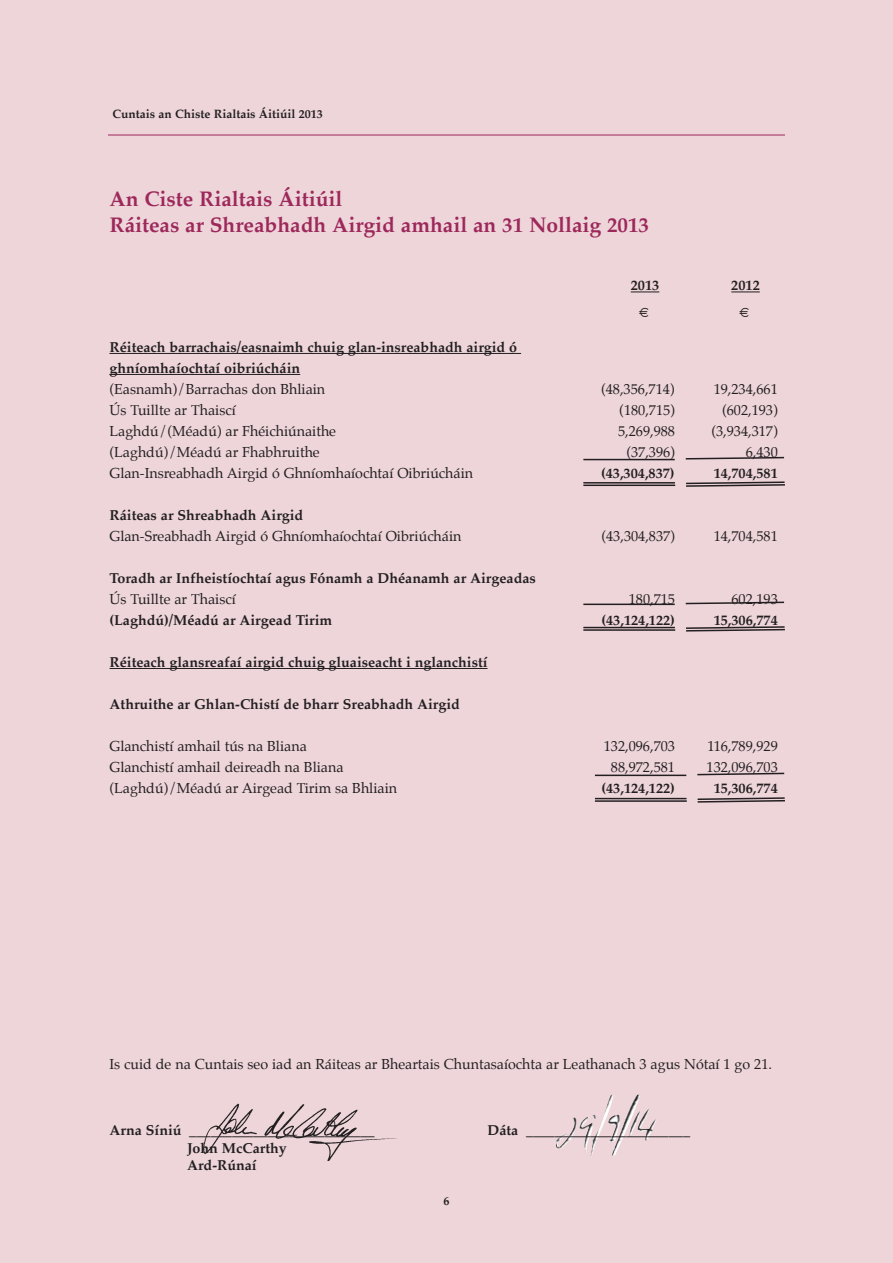
<style>
.page{position:relative;width:893px;height:1263px;background:#edd5da}
.page>*{position:absolute;margin:0;border:0;box-sizing:border-box;transform-origin:0 0}
.t1{font:700 21px/25.7px "Palatino";color:#9d285a}
.t2{font:14.25px "Palatino";color:#231f20}
.t3{font:700 14.25px/21px "Palatino";color:#231f20}
.t4{font:700 12px "Palatino";color:#231f20}
.s1{font-weight:700}
</style>
<div class="page">
<hr style="left:108px;top:135px;width:677px;height:1px;background:#9d285a">
<svg style="left:631px;top:291px;width:28px;height:1px"></svg>
<svg style="left:731px;top:291px;width:29px;height:1px"></svg>
<hr style="left:110px;top:353px;width:411px;height:1px;background:#231f20">
<hr style="left:110px;top:374px;width:190px;height:1px;background:#231f20">
<hr style="left:110px;top:668px;width:377px;height:1px;background:#231f20">
<hr style="left:583px;top:459px;width:92px;height:1px;background:#231f20">
<hr style="left:583px;top:482px;width:92px;height:1px;background:#231f20">
<hr style="left:583px;top:484px;width:92px;height:2px;background:#231f20">
<svg style="left:685px;top:456px;width:100px;height:4px"></svg>
<svg style="left:686px;top:481px;width:99px;height:6px"></svg>
<hr style="left:583px;top:603px;width:92px;height:2px;background:#231f20">
<hr style="left:583px;top:627px;width:92px;height:1px;background:#231f20">
<hr style="left:583px;top:629px;width:92px;height:2px;background:#231f20">
<svg style="left:685px;top:601px;width:100px;height:4px"></svg>
<svg style="left:686px;top:626px;width:99px;height:6px"></svg>
<hr style="left:595px;top:775px;width:91px;height:1px;background:#231f20">
<hr style="left:595px;top:798px;width:91px;height:1px;background:#231f20">
<hr style="left:595px;top:800px;width:92px;height:2px;background:#231f20">
<svg style="left:697px;top:772px;width:88px;height:4px"></svg>
<svg style="left:697px;top:797px;width:88px;height:6px"></svg>
<img style="left:554px;top:1095px;width:103px;height:60px">
<img style="left:203px;top:1103px;width:194px;height:57px">
<p class="t4" style="left:112px;top:108px;width:212px">Cuntais an Chiste Rialtais Áitiúil 2013</p>
<h1 class="t1" style="left:109px;top:187px;width:541px">An Ciste Rialtais Áitiúil<br>Ráiteas ar Shreabhadh Airgid amhail an 31 Nollaig 2013</h1>
<p class="t3" style="left:631px;top:276px;width:30px">2013</p>
<p class="t3" style="left:731px;top:276px;width:30px">2012</p>
<p class="t2" style="left:640px;top:306px;width:12px">€</p>
<p class="t2" style="left:740px;top:306px;width:12px">€</p>
<p class="t3" style="left:110px;top:337px;width:409px">Réiteach barrachais/easnaimh chuig glan-insreabhadh airgid ó ghníomhaíochtaí oibriúcháin</p>
<p class="t2" style="left:110px;top:382px;width:217px">(Easnamh)/Barrachas don Bhliain</p>
<p class="t2" style="left:601px;top:382px;width:75px">(48,356,714)</p>
<p class="t2" style="left:714px;top:382px;width:66px">19,234,661</p>
<p class="t2" style="left:110px;top:403px;width:128px">Ús Tuillte ar Thaiscí</p>
<p class="t2" style="left:619px;top:403px;width:57px">(180,715)</p>
<p class="t2" style="left:722px;top:403px;width:57px">(602,193)</p>
<p class="t2" style="left:110px;top:424px;width:228px">Laghdú/(Méadú) ar Fhéichiúnaithe</p>
<p class="t2" style="left:618px;top:424px;width:58px">5,269,988</p>
<p class="t2" style="left:711px;top:424px;width:68px">(3,934,317)</p>
<p class="t2" style="left:110px;top:445px;width:212px">(Laghdú)/Méadú ar Fhabhruithe</p>
<p class="t2" style="left:626px;top:445px;width:50px">(37,396)</p>
<p class="t2" style="left:746px;top:445px;width:34px">6,430</p>
<p class="t2" style="left:110px;top:466px;width:365px">Glan-Insreabhadh Airgid ó Ghníomhaíochtaí Oibriúcháin</p>
<p class="t3" style="left:601px;top:463px;width:75px">(43,304,837)</p>
<p class="t3" style="left:714px;top:463px;width:66px">14,704,581</p>
<p class="t3" style="left:110px;top:505px;width:195px">Ráiteas ar Shreabhadh Airgid</p>
<p class="t2" style="left:110px;top:529px;width:353px">Glan-Sreabhadh Airgid ó Ghníomhaíochtaí Oibriúcháin</p>
<p class="t2" style="left:601px;top:529px;width:75px">(43,304,837)</p>
<p class="t2" style="left:714px;top:529px;width:66px">14,704,581</p>
<p class="t3" style="left:110px;top:568px;width:428px">Toradh ar Infheistíochtaí agus Fónamh a Dhéanamh ar Airgeadas</p>
<p class="t2" style="left:110px;top:592px;width:128px">Ús Tuillte ar Thaiscí</p>
<p class="t2" style="left:629px;top:592px;width:48px">180,715</p>
<p class="t2" style="left:731px;top:592px;width:48px">602,193</p>
<p class="t3" style="left:110px;top:610px;width:224px">(Laghdú)/Méadú ar Airgead Tirim</p>
<p class="t3" style="left:601px;top:610px;width:75px">(43,124,122)</p>
<p class="t3" style="left:714px;top:610px;width:66px">15,306,774</p>
<p class="t3" style="left:110px;top:652px;width:379px">Réiteach glansreafaí airgid chuig gluaiseacht i nglanchistí</p>
<p class="t3" style="left:110px;top:694px;width:352px">Athruithe ar Ghlan-Chistí de bharr Sreabhadh Airgid</p>
<p class="t2" style="left:110px;top:739px;width:199px">Glanchistí amhail tús na Bliana</p>
<p class="t2" style="left:604px;top:739px;width:73px">132,096,703</p>
<p class="t2" style="left:707px;top:739px;width:72px">116,789,929</p>
<p class="t2" style="left:110px;top:760px;width:235px">Glanchistí amhail deireadh na Bliana</p>
<p class="t2" style="left:611px;top:760px;width:66px">88,972,581</p>
<p class="t2" style="left:707px;top:760px;width:73px">132,096,703</p>
<p class="t2" style="left:110px;top:781px;width:289px">(Laghdú)/Méadú ar Airgead Tirim sa Bhliain</p>
<p class="t3" style="left:601px;top:778px;width:75px">(43,124,122)</p>
<p class="t3" style="left:714px;top:778px;width:66px">15,306,774</p>
<p class="t2" style="left:110px;top:1057px;width:664px">Is cuid de na Cuntais seo iad an Ráiteas ar Bheartais Chuntasaíochta ar Leathanach 3 agus Nótaí 1 go 21.</p>
<p class="t2" style="left:110px;top:1124px;width:267px"><span class="s1">Arna Síniú</span> __________________________</p>
<p class="t2" style="left:487px;top:1124px;width:204px"><span class="s1">Dáta</span> _______________________</p>
<p class="t3" style="left:187px;top:1140px;width:101px;line-height:17.4px">John McCarthy<br>Ard-Rúnaí</p>
<p class="t4" style="left:443px;top:1195px;width:7px">6</p>
</div>
